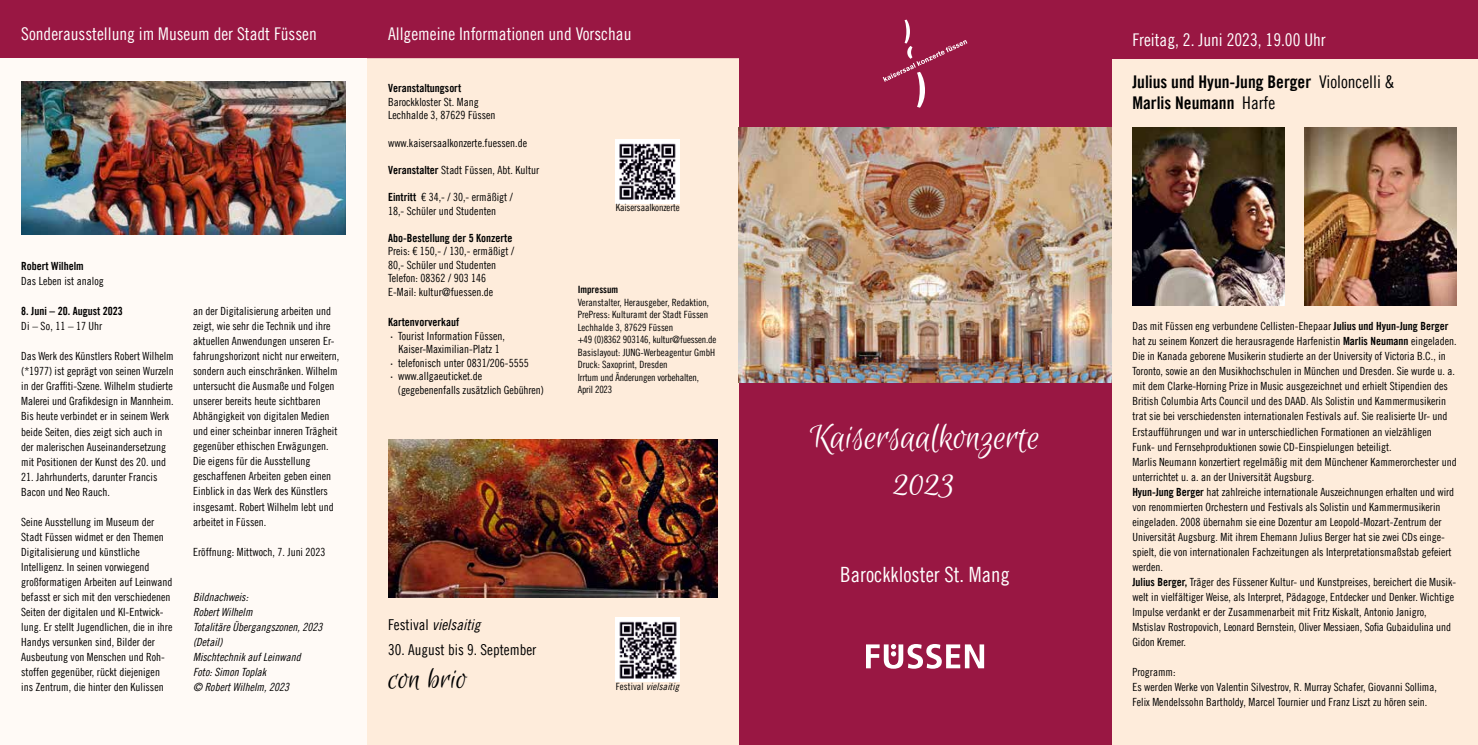
<style>
.page{position:relative;width:1478px;height:745px;background:#fff}
.page>*{position:absolute;margin:0;border:0;box-sizing:border-box;transform-origin:0 0}
.t1{font:39.5px/47.4px "Euphoria Script";color:#fff;text-align:center}
.t2{font:32.5px "Euphoria Script";color:#000}
.t3{font:21px "Trade Gothic LT Com Cn 18";color:#fff}
.t4{font:17.5px "Trade Gothic LT Com Cn 18";color:#fff}
.t5{font:17.5px/21px "Trade Gothic LT Com Bd Cn 20";color:#000}
.t6{font:15px "Trade Gothic LT Com Cn 18";color:#000}
.t7{font:15px "Trade Gothic LT Com Cn 18 Obl";color:#000}
.t8{font:11.25px/15px "Trade Gothic LT Com Cn 18";color:#000}
.t9{font:11.25px/15px "Trade Gothic LT Com Cn 18 Obl";color:#000}
.t10{font:11.25px "Trade Gothic LT Com Bd Cn 20";color:#000}
.t11{font:10px/12.5px "Trade Gothic LT Com Cn 18";color:#000}
.t12{font:10px "Trade Gothic LT Com Cn 18 Obl";letter-spacing:.01em;color:#000}
.t13{font:10px "Trade Gothic LT Com Bd Cn 20";color:#000}
.s1{font-family:"Trade Gothic LT Com Bd Cn 20"}
.s2{font-family:"Trade Gothic LT Com Cn 18"}
</style>
<div class="page">
<div style="left:0;top:0;width:1478px;height:744px;background:#feecdb"></div>
<div style="left:739px;top:0;width:372px;height:744px;background:#991743"></div>
<img style="left:739px;top:128px;width:372px;height:254px">
<div style="left:1110px;top:0;width:368px;height:58px;background:#991743"></div>
<div style="left:0;top:0;width:739px;height:58px;background:#991743"></div>
<img style="left:1304px;top:128px;width:152px;height:177px">
<img style="left:1132px;top:128px;width:152px;height:177px">
<svg style="left:866px;top:644px;width:118px;height:24px"></svg>
<svg style="left:882px;top:20px;width:85px;height:88px"></svg>
<img style="left:388px;top:439px;width:330px;height:158px">
<div style="left:0;top:58px;width:367px;height:686px;background:#fffaf6"></div>
<img style="left:21px;top:81px;width:324px;height:153px">
<img style="left:616px;top:139px;width:63px;height:64px">
<img style="left:616px;top:617px;width:63px;height:64px">
<h3 class="t4" style="left:21px;top:23px;width:297px">Sonderausstellung im Museum der Stadt Füssen</h3>
<p class="t10" style="left:21px;top:259px;width:64px">Robert Wilhelm</p>
<p class="t8" style="left:21px;top:273px;width:84px">Das Leben ist analog</p>
<p class="t10" style="left:21px;top:304px;width:103px">8. Juni – 20. August 2023</p>
<p class="t8" style="left:21px;top:318px;width:83px">Di – So, 11 – 17 Uhr</p>
<p class="t8" style="left:21px;top:348px;width:154px">Das Werk des Künstlers Robert Wilhelm (*1977) ist geprägt von seinen Wurzeln in der Graffiti-Szene. Wilhelm studierte Malerei und Grafikdesign in Mannheim.<br>Bis heute verbindet er in seinem Werk beide Seiten, dies zeigt sich auch in der malerischen Auseinandersetzung mit Positionen der Kunst des 20. und</p>
<p class="t8" style="left:21px;top:468px;width:138px">21. Jahrhunderts, darunter Francis<br>Bacon und Neo Rauch.</p>
<p class="t8" style="left:21px;top:513px;width:153px">Seine Ausstellung im Museum der Stadt Füssen widmet er den Themen Digitalisierung und künstliche Intelligenz. In seinen vorwiegend großformatigen Arbeiten auf Leinwand befasst er sich mit den verschiedenen Seiten der digitalen und KI-Entwick&shy;lung. Er stellt Jugendlichen, die in ihre Handys versunken sind, Bilder der Ausbeutung von Menschen und Roh&shy;stoffen gegenüber, rückt diejenigen ins Zentrum, die hinter den Kulissen</p>
<p class="t8" style="left:193px;top:303px;width:148px">an der Digitalisierung arbeiten und zeigt, wie sehr die Technik und ihre aktuellen Anwendungen unseren Er&shy;fahrungshorizont nicht nur erweitern, sondern auch einschränken. Wilhelm untersucht die Ausmaße und Folgen unserer bereits heute sichtbaren Abhängigkeit von digitalen Medien und einer scheinbar inneren Trägheit gegenüber ethischen Erwägungen.<br>Die eigens für die Ausstellung geschaffenen Arbeiten geben einen Einblick in das Werk des Künstlers insgesamt. Robert Wilhelm lebt und arbeitet in Füssen.</p>
<p class="t8" style="left:193px;top:543px;width:134px">Eröffnung: Mittwoch, 7. Juni 2023</p>
<p class="t9" style="left:193px;top:588px;width:131px">Bildnachweis:<br>Robert Wilhelm<br>Totalitäre Übergangszonen, 2023 (Detail)<br>Mischtechnik auf Leinwand<br>Foto: Simon Toplak<br>© Robert Wilhelm, 2023</p>
<h3 class="t4" style="left:388px;top:23px;width:245px">Allgemeine Informationen und Vorschau</h3>
<p class="t10" style="left:388px;top:81px;width:75px">Veranstaltungsort</p>
<p class="t8" style="left:388px;top:95px;width:109px;line-height:13.5px">Barockkloster St. Mang<br>Lechhalde 3, 87629 Füssen</p>
<p class="t8" style="left:388px;top:135px;width:140px">www.kaisersaalkonzerte.fuessen.de</p>
<p class="t8" style="left:388px;top:162px;width:153px"><span class="s1">Veranstalter</span> Stadt Füssen, Abt. Kultur</p>
<p class="t8" style="left:388px;top:190px;width:126px;line-height:13.5px"><span class="s1">Eintritt</span> € 34,- / 30,- ermäßigt /<br>18,- Schüler und Studenten</p>
<p class="t10" style="left:388px;top:231px;width:126px">Abo-Bestellung der 5 Konzerte</p>
<p class="t8" style="left:388px;top:244px;width:128px;line-height:13.5px">Preis: € 150,- / 130,- ermäßigt /<br>80,- Schüler und Studenten<br>Telefon: 08362 / 903 146<br>E-Mail: kultur@fuessen.de</p>
<p class="t10" style="left:388px;top:315px;width:73px">Kartenvorverkauf</p>
<p class="t8" style="left:390px;top:327px;width:116px"><span class="s1">·</span> Tourist Information Füssen,</p>
<p class="t8" style="left:398px;top:341px;width:103px">Kaiser-Maximilian-Platz 1</p>
<p class="t8" style="left:390px;top:354px;width:140px"><span class="s1">·</span> telefonisch unter 0831/206-5555</p>
<p class="t8" style="left:390px;top:368px;width:93px"><span class="s1">·</span> www.allgaeuticket.de</p>
<p class="t8" style="left:398px;top:381px;width:148px">(gegebenenfalls zusätzlich Gebühren)</p>
<p class="t11" style="left:616px;top:201px;width:65px">Kaisersaalkonzerte</p>
<p class="t13" style="left:578px;top:283px;width:42px">Impressum</p>
<p class="t11" style="left:578px;top:295px;width:140px">Veranstalter, Herausgeber, Redaktion,<br>PrePress: Kulturamt der Stadt Füssen<br>Lechhalde 3, 87629 Füssen<br>+49 (0)8362 903146, kultur@fuessen.de<br>Basislayout: JUNG-Werbeagentur GmbH<br>Druck: Saxoprint, Dresden<br>Irrtum und Änderungen vorbehalten,<br>April 2023</p>
<h3 class="t7" style="left:388px;top:615px;width:94px"><span class="s2">Festival</span> vielsaitig</h3>
<h3 class="t6" style="left:388px;top:640px;width:150px">30. August bis 9. September</h3>
<h2 class="t2" style="left:388px;top:661px;width:80px">con brio</h2>
<p class="t12" style="left:616px;top:680px;width:65px"><span class="s2">Festival</span> vielsaitig</p>
<h1 class="t1" style="left:810px;top:414px;width:231px">Kaisersaalkonzerte<br>2023</h1>
<h3 class="t3" style="left:840px;top:561px;width:171px">Barockkloster St. Mang</h3>
<h3 class="t4" style="left:1132px;top:29px;width:195px">Freitag, 2. Juni 2023, 19.00 Uhr</h3>
<h3 class="t5" style="left:1132px;top:71px;width:264px">Julius und Hyun-Jung Berger <span class="s2">Violoncelli &amp;<br></span>Marlis Neumann <span class="s2">Harfe</span></h3>
<p class="t8" style="left:1132px;top:318px;width:326px">Das mit Füssen eng verbundene Cellisten-Ehepaar <span class="s1">Julius und Hyun-Jung Berger </span>hat zu seinem Konzert die herausragende Harfenistin <span class="s1">Marlis Neumann</span> eingeladen.<br>Die in Kanada geborene Musikerin studierte an der University of Victoria B.C., in Toronto, sowie an den Musikhochschulen in München und Dresden. Sie wurde u. a. mit dem Clarke-Horning Prize in Music ausgezeichnet und erhielt Stipendien des British Columbia Arts Council und des DAAD. Als Solistin und Kammermusikerin trat sie bei verschiedensten internationalen Festivals auf. Sie realisierte Ur- und Erstaufführungen und war in unterschiedlichen Formationen an vielzähligen Funk- und Fernsehproduktionen sowie CD-Einspielungen beteiligt.<br>Marlis Neumann konzertiert regelmäßig mit dem Münchener Kammerorchester und unterrichtet u. a. an der Universität Augsburg.<br><span class="s1">Hyun-Jung Berger</span> hat zahlreiche internationale Auszeichnungen erhalten und wird von renommierten Orchestern und Festivals als Solistin und Kammermusikerin eingeladen. 2008 übernahm sie eine Dozentur am Leopold-Mozart-Zentrum der Universität Augsburg. Mit ihrem Ehemann Julius Berger hat sie zwei CDs einge&shy;spielt, die von internationalen Fachzeitungen als Interpretationsmaßstab gefeiert werden.<br><span class="s1">Julius Berger,</span> Träger des Füssener Kultur- und Kunstpreises, bereichert die Musik&shy;welt in vielfältiger Weise, als Interpret, Pädagoge, Entdecker und Denker. Wichtige Impulse verdankt er der Zusammenarbeit mit Fritz Kiskalt, Antonio Janigro, Mstislav Rostropovich, Leonard Bernstein, Oliver Messiaen, Sofia Gubaidulina und Gidon Kremer.</p>
<p class="t8" style="left:1132px;top:663px;width:306px">Programm:<br>Es werden Werke von Valentin Silvestrov, R. Murray Schafer, Giovanni Sollima,<br>Felix Mendelssohn Bartholdy, Marcel Tournier und Franz Liszt zu hören sein.</p>
</div>
